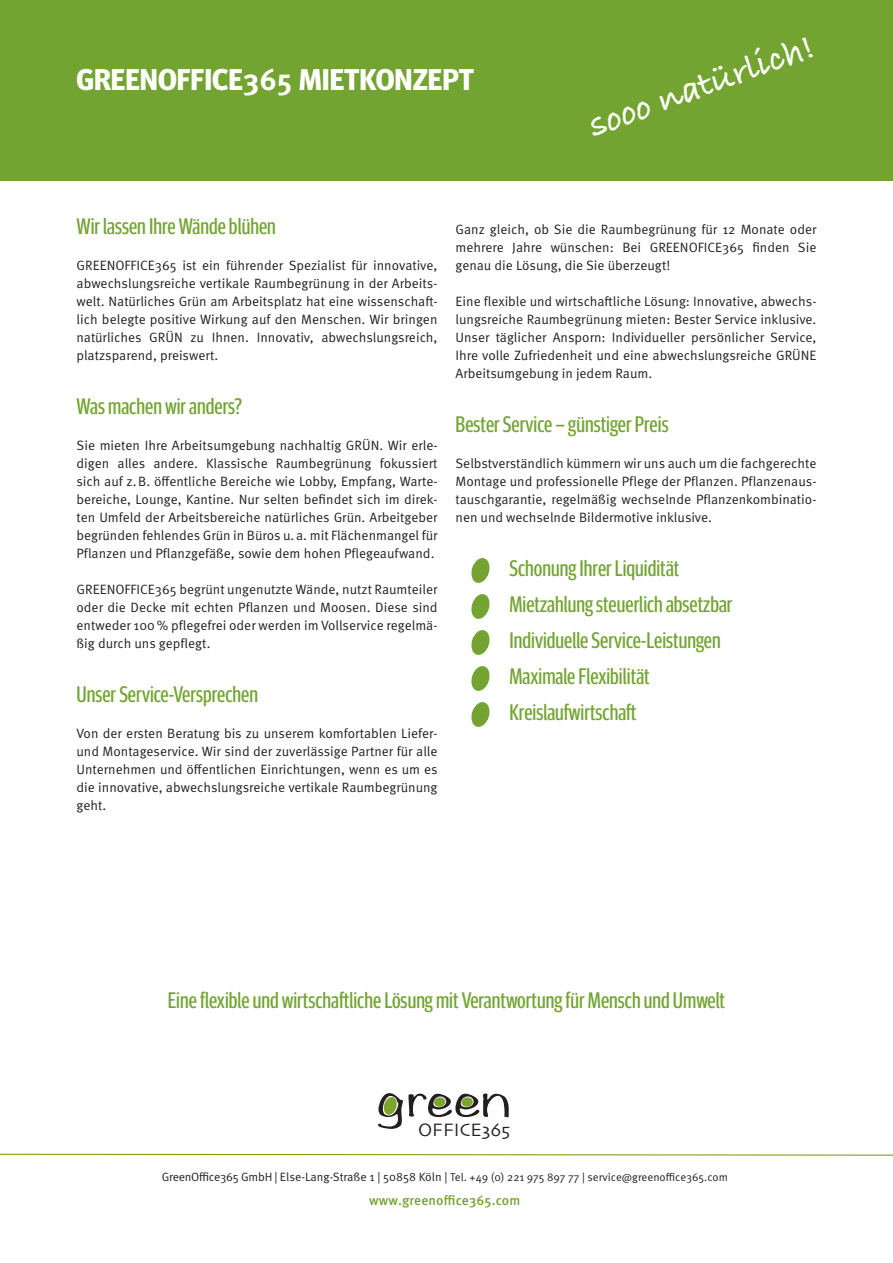
<style>
.page{position:relative;width:893px;height:1263px;background:#fff}
.page>*{position:absolute;margin:0;border:0;box-sizing:border-box;transform-origin:0 0}
.t1{font:300 42.15px "Noteworthy";color:#231f20;scale:1.54 1}
.t2{font:700 37.5px "Bradley Hand ITCTT";color:#fff}
.Subhead{font:700 30px "Meta Headline Pro";color:#fff}
.Fließtext{font:22.5px "Meta Headline Pro Comp";color:#73a432}
.Subhead-2{font:22.5px "Meta Headline Pro Comp";color:#73a432}
.t3{font:18.75px "Skia";color:#231f20}
.Fließtext-2{font:13.5px/18px "Meta Pro Norm";color:#231f20;text-align:justify}
.Subhead-3{font:13.5px/18px "Meta Pro Norm";color:#231f20;text-align:justify}
.t4{font:500 13.5px "Meta Pro";letter-spacing:.01em;color:#73a432}
.t5{font:11.25px "Meta Pro Norm";color:#231f20}
.s1{font-family:"Meta Pro"}
.s2{font-size:12px}
</style>
<div class="page">
<div style="left:0;top:0;width:893px;height:180px;background:#73a432"></div>
<svg style="left:383px;top:1097px;width:14px;height:18px"></svg>
<svg style="left:434px;top:1097px;width:12px;height:10px"></svg>
<svg style="left:461px;top:1097px;width:12px;height:10px"></svg>
<svg style="left:0;top:1153px;width:893px;height:3px"></svg>
<svg style="left:471px;top:594px;width:19px;height:25px"></svg>
<svg style="left:471px;top:702px;width:19px;height:25px"></svg>
<svg style="left:471px;top:558px;width:19px;height:25px"></svg>
<svg style="left:471px;top:630px;width:19px;height:25px"></svg>
<svg style="left:471px;top:666px;width:19px;height:25px"></svg>
<p class="Subhead" style="left:77px;top:56px;width:399px">GREENOFFICE<span class="s1">365</span> MIETKONZEPT</p>
<p class="t2" style="left:580px;top:100px;width:239px;rotate:-20deg">sooo natürlich!</p>
<p class="Fließtext" style="left:77px;top:210px;width:201px">Wir lassen Ihre Wände blühen</p>
<p class="Fließtext-2" style="left:77px;top:255px;width:362px">GREENOFFICE365 ist ein führender Spezialist für innovative, abwechslungsreiche vertikale Raumbegrünung in der Arbeits&shy;welt. Natürliches Grün am Arbeitsplatz hat eine wissenschaft&shy;lich belegte positive Wirkung auf den Menschen. Wir bringen natürliches GRÜN zu Ihnen. Innovativ, abwechslungsreich, platzsparend, preiswert.</p>
<p class="Subhead-2" style="left:77px;top:390px;width:167px">Was machen wir anders?</p>
<p class="Fließtext-2" style="left:77px;top:435px;width:363px">Sie mieten Ihre Arbeitsumgebung nachhaltig GRÜN. Wir erle&shy;digen alles andere. Klassische Raumbegrünung fokussiert sich auf z.B. öffentliche Bereiche wie Lobby, Empfang, Warte&shy;bereiche, Lounge, Kantine. Nur selten befindet sich im direk&shy;ten Umfeld der Arbeitsbereiche natürliches Grün. Arbeitgeber begründen fehlendes Grün in Büros u.a. mit Flächenmangel für Pflanzen und Pflanzgefäße, sowie dem hohen Pflegeaufwand.</p>
<p class="Fließtext-2" style="left:77px;top:579px;width:363px">GREENOFFICE365 begrünt ungenutzte Wände, nutzt Raumteiler oder die Decke mit echten Pflanzen und Moosen. Diese sind entweder 100% pflegefrei oder werden im Vollservice regelmä&shy;ßig durch uns gepflegt.</p>
<p class="Subhead-2" style="left:77px;top:678px;width:183px">Unser Service-Versprechen</p>
<p class="Fließtext-2" style="left:77px;top:723px;width:363px">Von der ersten Beratung bis zu unserem komfortablen Liefer&shy;und Montageservice. Wir sind der zuverlässige Partner für alle Unternehmen und öffentlichen Einrichtungen, wenn es um es die innovative, abwechslungsreiche vertikale Raumbegrünung geht.</p>
<p class="Subhead-3" style="left:455px;top:219px;width:362px">Ganz gleich, ob Sie die Raumbegrünung für 12 Monate oder mehrere Jahre wünschen: Bei GREENOFICE365 finden Sie genau die Lösung, die Sie überzeugt!</p>
<p class="Subhead-3" style="left:455px;top:291px;width:363px">Eine flexible und wirtschaftliche Lösung: Innovative, abwechs&shy;lungsreiche Raumbegrünung mieten: Bester Service inklusive.<br>Unser täglicher Ansporn: Individueller persönlicher Service, Ihre volle Zufriedenheit und eine abwechslungsreiche GRÜNE Arbeitsumgebung in jedem Raum.</p>
<p class="Subhead-2" style="left:455px;top:408px;width:215px">Bester Service – günstiger Preis</p>
<p class="Subhead-3" style="left:455px;top:453px;width:362px">Selbstverständlich kümmern wir uns auch um die fachgerechte Montage und professionelle Pflege der Pflanzen. Pflanzenaus&shy;tauschgarantie, regelmäßig wechselnde Pflanzenkombinatio&shy;nen und wechselnde Bildermotive inklusive.</p>
<p class="Fließtext" style="left:509px;top:552px;width:171px">Schonung Ihrer Liquidität</p>
<p class="Fließtext" style="left:509px;top:588px;width:225px">Mietzahlung steuerlich absetzbar</p>
<p class="Fließtext" style="left:509px;top:624px;width:213px">Individuelle Service-Leistungen</p>
<p class="Fließtext" style="left:509px;top:660px;width:142px">Maximale Flexibilität</p>
<p class="Fließtext" style="left:509px;top:696px;width:129px">Kreislaufwirtschaft</p>
<p class="Fließtext" style="left:168px;top:984px;width:559px">Eine flexible und wirtschaftliche Lösung mit Verantwortung für Mensch und Umwelt</p>
<p class="t1" style="left:376px;top:1063px;width:89px">green</p>
<p class="t3" style="left:418px;top:1119px;width:94px">OFFICE365</p>
<p class="t5" style="left:162px;top:1168px;width:568px"><span class="s2">GreenOffice365 GmbH | Else-Lang-Straße 1 | 50858 Köln |</span> Tel. +49 (0) 221 975 897 77 | service@greenoffice365.com</p>
<p class="t4" style="left:369px;top:1189px;width:153px">www.greenoffice365.com</p>
</div>
